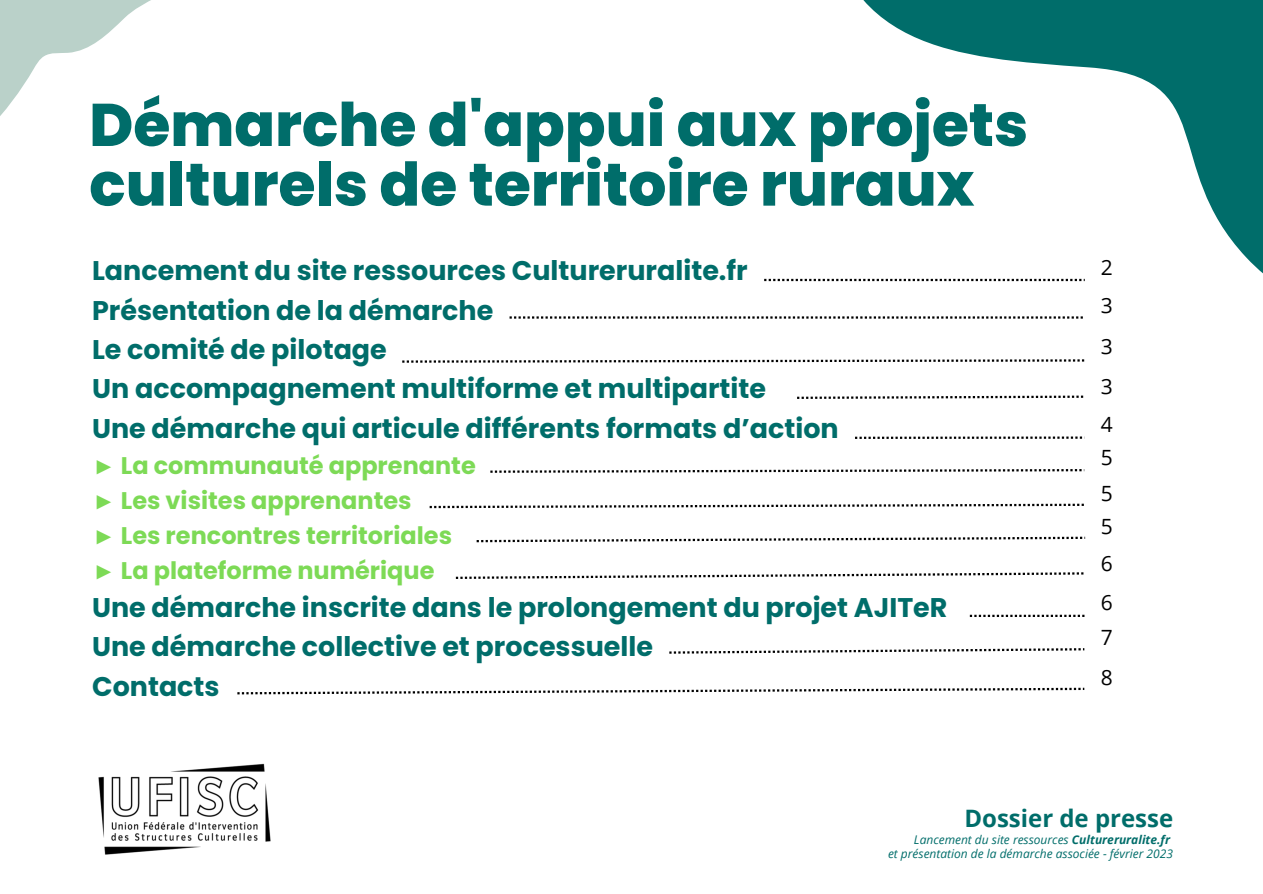
<style>
.page{position:relative;width:1263px;height:894px;background:#fff}
.page>*{position:absolute;margin:0;border:0;box-sizing:border-box;transform-origin:0 0}
.t1{font:800 60px/59.6px "Poppins";color:#006d6a}
.t2{font:700 27px/39.3px "Poppins";color:#006d6a}
.t3{font:700 24px/34.8px "Poppins";color:#7dda56}
.t4{font:700 24px "Open Sans";color:#006d6a}
.t5{font:21px/37.5px "Open Sans";color:#000}
.t6{font:italic 12px/14px "Open Sans";color:#006d6a;text-align:right}
.s1{font-family:"Liberation Serif"}
.s2{font-weight:700}
</style>
<div class="page">
<svg style="left:764px;top:0;width:499px;height:319px"></svg>
<svg style="left:0;top:0;width:151px;height:116px"></svg>
<svg style="left:764px;top:279px;width:321px;height:2px"></svg>
<svg style="left:510px;top:316px;width:573px;height:2px"></svg>
<svg style="left:402px;top:359px;width:682px;height:3px"></svg>
<svg style="left:797px;top:395px;width:286px;height:4px"></svg>
<svg style="left:490px;top:469px;width:594px;height:3px"></svg>
<svg style="left:430px;top:503px;width:654px;height:5px"></svg>
<svg style="left:477px;top:536px;width:608px;height:6px"></svg>
<svg style="left:456px;top:572px;width:627px;height:6px"></svg>
<svg style="left:970px;top:614px;width:114px;height:3px"></svg>
<svg style="left:669px;top:648px;width:415px;height:5px"></svg>
<svg style="left:237px;top:687px;width:847px;height:7px"></svg>
<svg style="left:855px;top:436px;width:230px;height:3px"></svg>
<img style="left:98px;top:763px;width:173px;height:92px">
<h1 class="t1" style="left:89px;top:95px;width:940px">Démarche d'appui aux projets culturels de territoire ruraux</h1>
<p class="t2" style="left:92px;top:251px;width:748px">Lancement du site ressources Cultureruralite.fr Présentation de la démarche<br>Le comité de pilotage<br>Un accompagnement multiforme et multipartite<br>Une démarche qui articule différents formats d’action</p>
<p class="t3" style="left:92px;top:448px;width:385px"><span class="s1">►</span> La communauté apprenante <span class="s1">►</span> Les visites apprenantes<br><span class="s1">►</span> Les rencontres territoriales <span class="s1">►</span> La plateforme numérique</p>
<p class="t2" style="left:92px;top:587px;width:857px">Une démarche inscrite dans le prolongement du projet AJITeR<br>Une démarche collective et processuelle<br>Contacts</p>
<p class="t5" style="left:1101px;top:248px;width:13px">2<br>3</p>
<p class="t5" style="left:1101px;top:325px;width:13px;line-height:40.8px">3<br>3</p>
<p class="t5" style="left:1101px;top:407px;width:13px;line-height:33.3px">4<br>5</p>
<p class="t5" style="left:1101px;top:475px;width:14px;line-height:33.2px">5<br>5</p>
<p class="t5" style="left:1101px;top:542px;width:14px;line-height:39.5px">6<br>6</p>
<p class="t5" style="left:1101px;top:617px;width:13px;line-height:39.6px">7<br>8</p>
<p class="t4" style="left:964px;top:800px;width:210px">Dossier de presse</p>
<p class="t6" style="left:888px;top:831px;width:286px">Lancement du site ressources <span class="s2">Cultureruralite.fr<br></span>et présentation de la démarche associée - février 2023</p>
</div>
